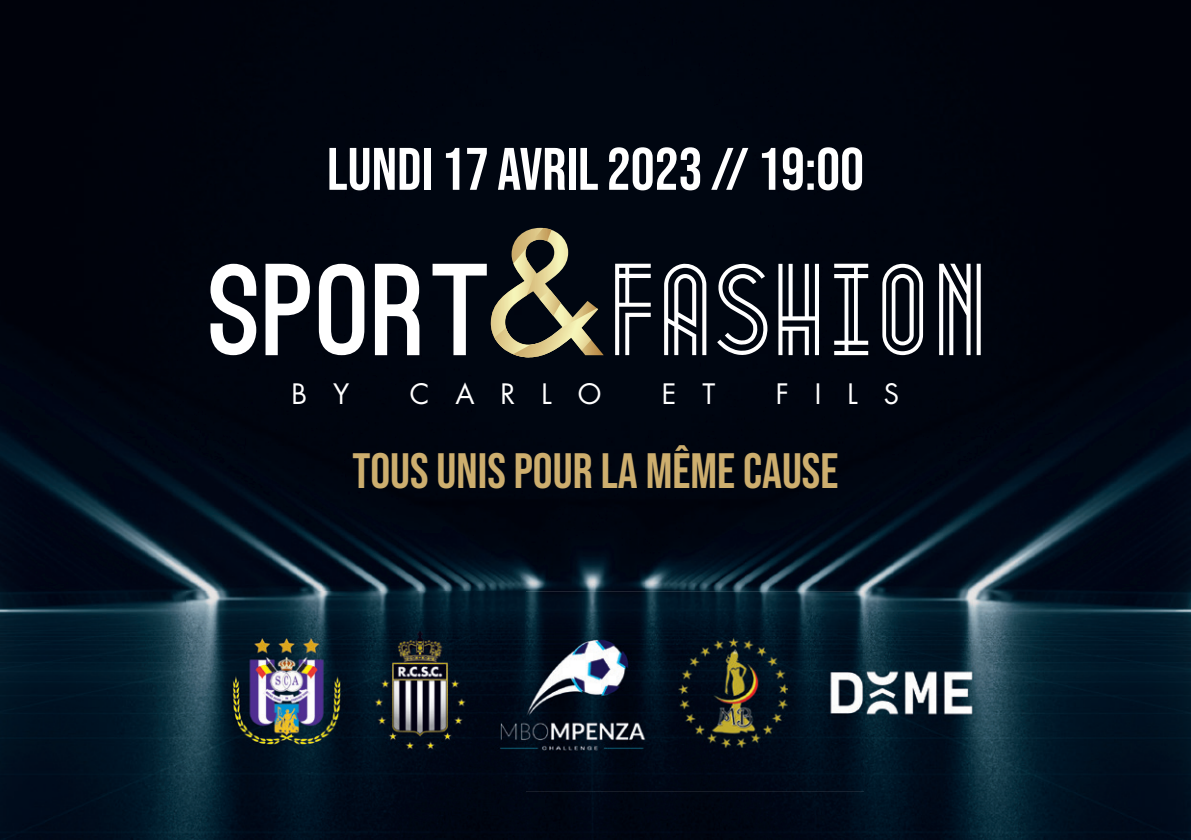
<style>
.page{position:relative;width:1191px;height:840px;background:#fff}
.page>*{position:absolute;margin:0;border:0;box-sizing:border-box;transform-origin:0 0}
.t1{font:114.2px "Metropolis 1920";letter-spacing:.01em;color:#fff}
.t2{font:59.8px "Bebas Neue";color:#fff}
.t3{font:49.6px "Bebas Neue";color:#cdae6e}
.t4{font:27.4px "Futura Std";letter-spacing:.95em;color:#fff}
.s1{font-family:"Ostrich Sans";font-weight:900;font-size:123.8px}
</style>
<div class="page">
<img style="left:0;top:0;width:1191px;height:839px">
<img style="left:186px;top:591px;width:678px;height:199px">
<svg style="left:491px;top:228px;width:113px;height:129px;background:#545242"></svg>
<img style="left:678px;top:637px;width:110px;height:110px">
<img style="left:810px;top:651px;width:182px;height:82px">
<p class="t2" style="left:327px;top:135px;width:538px">LUNDI 17 AVRIL 2023 // 19:00</p>
<h1 class="t1" style="left:210px;top:216px;width:786px"><span class="s1">SPORT</span> FASHION</h1>
<p class="t4" style="left:291px;top:376px;width:59px">B Y</p>
<p class="t4" style="left:410px;top:376px;width:193px">CARLO</p>
<p class="t4" style="left:662px;top:376px;width:55px">E T</p>
<p class="t4" style="left:776px;top:376px;width:125px">FILS</p>
<p class="t3" style="left:352px;top:442px;width:487px">TOUS UNIS POUR LA MÊME CAUSE</p>
</div>
